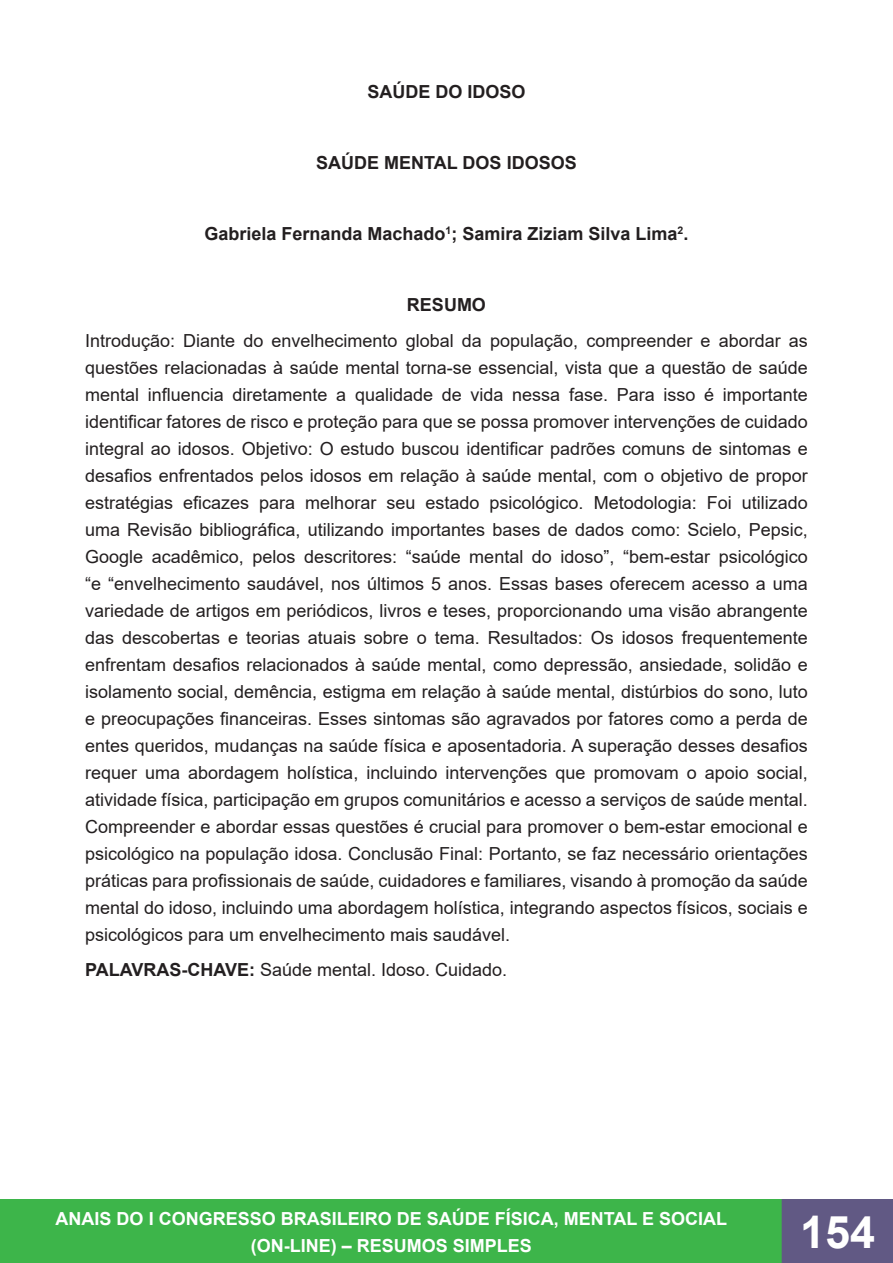
<style>
.page{position:relative;width:893px;height:1263px;background:#fff}
.page>*{position:absolute;margin:0;border:0;box-sizing:border-box;transform-origin:0 0}
.t1{font:700 45px "Arial";color:#fff}
.t2{font:18px/27px "Arial";color:#231f20;text-align:justify}
.t3{font:700 18px "Arial";color:#231f20}
.t4{font:700 18px/27px "Arial";color:#fff;text-align:center}
.s1{font-weight:700}
</style>
<div class="page">
<div style="left:0;top:1200px;width:782px;height:63px;background:#3db54a"></div>
<div style="left:0;top:1199px;width:783px;height:64px;border:2px solid #3db54a"></div>
<div style="left:782px;top:1200px;width:111px;height:63px;background:#615984"></div>
<div style="left:782px;top:1199px;width:111px;height:64px;border:2px solid #615984"></div>
<p class="t3" style="left:367px;top:79px;width:160px">SAÚDE DO IDOSO</p>
<p class="t3" style="left:316px;top:150px;width:262px">SAÚDE MENTAL DOS IDOSOS</p>
<p class="t3" style="left:205px;top:221px;width:485px">Gabriela Fernanda Machado<sup>1</sup>; Samira Ziziam Silva Lima<sup>2</sup>.</p>
<p class="t3" style="left:407px;top:292px;width:81px">RESUMO</p>
<p class="t2" style="left:85px;top:327px;width:724px">Introdução: Diante do envelhecimento global da população, compreender e abordar as questões relacionadas à saúde mental torna-se essencial, vista que a questão de saúde mental influencia diretamente a qualidade de vida nessa fase. Para isso é importante identificar fatores de risco e proteção para que se possa promover intervenções de cuidado integral ao idosos. Objetivo: O estudo buscou identificar padrões comuns de sintomas e desafios enfrentados pelos idosos em relação à saúde mental, com o objetivo de propor estratégias eficazes para melhorar seu estado psicológico. Metodologia: Foi utilizado uma Revisão bibliográfica, utilizando importantes bases de dados como: Scielo, Pepsic, Google acadêmico, pelos descritores: “saúde mental do idoso”, “bem-estar psicológico “e “envelhecimento saudável, nos últimos 5 anos. Essas bases oferecem acesso a uma variedade de artigos em periódicos, livros e teses, proporcionando uma visão abrangente das descobertas e teorias atuais sobre o tema. Resultados: Os idosos frequentemente enfrentam desafios relacionados à saúde mental, como depressão, ansiedade, solidão e isolamento social, demência, estigma em relação à saúde mental, distúrbios do sono, luto e preocupações financeiras. Esses sintomas são agravados por fatores como a perda de entes queridos, mudanças na saúde física e aposentadoria. A superação desses desafios requer uma abordagem holística, incluindo intervenções que promovam o apoio social, atividade física, participação em grupos comunitários e acesso a serviços de saúde mental.<br>Compreender e abordar essas questões é crucial para promover o bem-estar emocional e psicológico na população idosa. Conclusão Final: Portanto, se faz necessário orientações práticas para profissionais de saúde, cuidadores e familiares, visando à promoção da saúde mental do idoso, incluindo uma abordagem holística, integrando aspectos físicos, sociais e psicológicos para um envelhecimento mais saudável.</p>
<p class="t2" style="left:85px;top:956px;width:424px"><span class="s1">PALAVRAS-CHAVE:</span> Saúde mental. Idoso. Cuidado.</p>
<p class="t4" style="left:56px;top:1205px;width:673px">ANAIS DO I CONGRESSO BRASILEIRO DE SAÚDE FÍSICA, MENTAL E SOCIAL (ON-LINE) – RESUMOS SIMPLES</p>
<h1 class="t1" style="left:800px;top:1200px;width:77px">154</h1>
</div>
